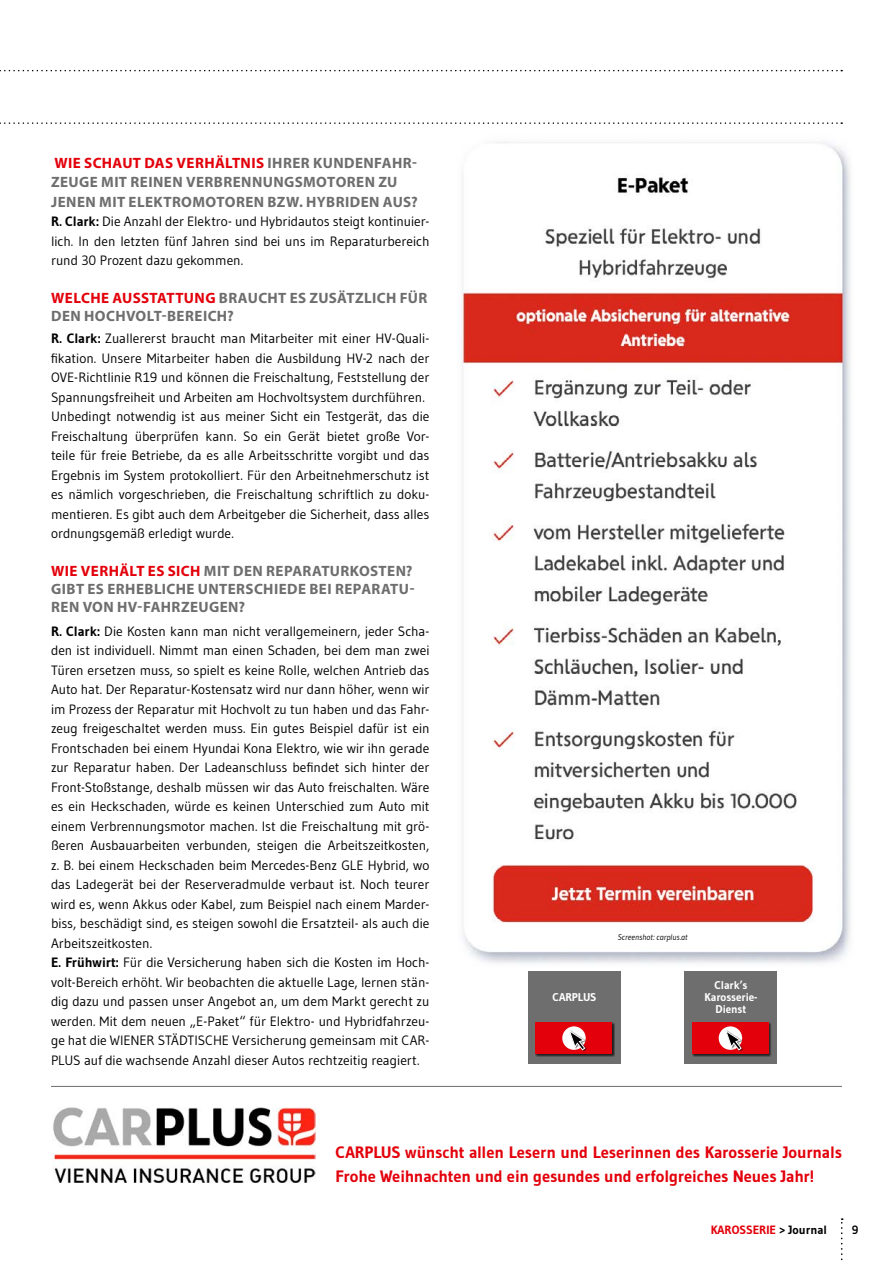
<style>
.page{position:relative;width:893px;height:1263px;background:#fff}
.page>*{position:absolute;margin:0;border:0;box-sizing:border-box;transform-origin:0 0}
.t1{font:700 16.5px/24px "Gudea";letter-spacing:-.01em;color:#e3000b}
.t2{font:700 15px/18px "Myriad Pro";letter-spacing:.025em;color:#6e6e6e}
.t3{font:13.5px/19.5px "Gudea";letter-spacing:-.005em;color:#000}
.t4{font:700 12px "Gudea";color:#e3000b}
.t5{font:700 12px "Gudea";color:#000}
.t6{font:700 11.25px/12px "Gudea";letter-spacing:-.01em;color:#fff;text-align:center}
.t7{font:italic 8.25px "Gudea";color:#000}
.s1{color:#e3000b}
.s2{font-weight:700}
.s3{color:#000}
</style>
<div class="page">
<svg style="left:0;top:70px;width:842px;height:1px"></svg>
<svg style="left:0;top:122px;width:842px;height:2px"></svg>
<img style="left:461px;top:142px;width:389px;height:821px">
<svg style="left:841px;top:1218px;width:2px;height:43px"></svg>
<img style="left:53px;top:1107px;width:263px;height:75px">
<hr style="left:51px;top:1086px;width:791px;height:1px;background:#6e6e6e">
<div style="left:528px;top:972px;width:93px;height:92px;background:#6e6e6e"></div>
<div style="left:535px;top:1022px;width:80px;height:35px;background:#000;opacity:.75"></div>
<div style="left:536px;top:1022px;width:76px;height:32px;background:#e3000b"></div>
<svg style="left:562px;top:1026px;width:24px;height:24px"></svg>
<div style="left:569px;top:1029px;width:18px;height:23px;background:#000;opacity:.6"></div>
<svg style="left:568px;top:1029px;width:18px;height:22px"></svg>
<div style="left:685px;top:972px;width:92px;height:92px;background:#6e6e6e"></div>
<div style="left:692px;top:1022px;width:80px;height:35px;background:#000;opacity:.75"></div>
<div style="left:692px;top:1022px;width:77px;height:32px;background:#e3000b"></div>
<div style="left:719px;top:1026px;width:23px;height:24px;background:#fff;border-radius:50%"></div>
<div style="left:725px;top:1029px;width:18px;height:23px;background:#000;opacity:.6"></div>
<svg style="left:724px;top:1029px;width:18px;height:22px"></svg>
<p class="t2" style="left:51px;top:152px;width:368px;line-height:19.5px"><span class="s1">WIE SCHAUT DAS VERHÄLTNIS</span> IHRER KUNDENFAHR-<br>ZEUGE MIT REINEN VERBRENNUNGSMOTOREN ZU<br>JENEN MIT ELEKTROMOTOREN BZW. HYBRIDEN AUS?</p>
<p class="t3" style="left:51px;top:212px;width:380px;text-align:justify"><span class="s2">R. Clark:</span> Die Anzahl der Elektro- und Hybridautos steigt kontinuier&shy;lich. In den letzten fünf Jahren sind bei uns im Reparaturbereich rund 30 Prozent dazu gekommen.</p>
<p class="t2" style="left:51px;top:288px;width:378px"><span class="s1">WELCHE AUSSTATTUNG</span> BRAUCHT ES ZUSÄTZLICH FÜR<br>DEN HOCHVOLT-BEREICH?</p>
<p class="t3" style="left:51px;top:329px;width:380px"><span class="s2">R. Clark:</span> Zuallererst braucht man Mitarbeiter mit einer HV-Quali&shy;fikation. Unsere Mitarbeiter haben die Ausbildung HV-2 nach der OVE-Richtlinie R19 und können die Freischaltung, Feststellung der Spannungsfreiheit und Arbeiten am Hochvoltsystem durchführen.<br>Unbedingt notwendig ist aus meiner Sicht ein Testgerät, das die Freischaltung überprüfen kann. So ein Gerät bietet große Vor&shy;teile für freie Betriebe, da es alle Arbeitsschritte vorgibt und das Ergebnis im System protokolliert. Für den Arbeitnehmerschutz ist es nämlich vorgeschrieben, die Freischaltung schriftlich zu doku&shy;mentieren. Es gibt auch dem Arbeitgeber die Sicherheit, dass alles ordnungsgemäß erledigt wurde.</p>
<p class="t2" style="left:51px;top:561px;width:365px"><span class="s1">WIE VERHÄLT ES SICH</span> MIT DEN REPARATURKOSTEN?<br>GIBT ES ERHEBLICHE UNTERSCHIEDE BEI REPARATU-<br>REN VON HV-FAHRZEUGEN?</p>
<p class="t3" style="left:51px;top:621px;width:380px"><span class="s2">R. Clark:</span> Die Kosten kann man nicht verallgemeinern, jeder Scha&shy;den ist individuell. Nimmt man einen Schaden, bei dem man zwei Türen ersetzen muss, so spielt es keine Rolle, welchen Antrieb das Auto hat. Der Reparatur-Kostensatz wird nur dann höher, wenn wir im Prozess der Reparatur mit Hochvolt zu tun haben und das Fahr&shy;zeug freigeschaltet werden muss. Ein gutes Beispiel dafür ist ein Frontschaden bei einem Hyundai Kona Elektro, wie wir ihn gerade zur Reparatur haben. Der Ladeanschluss befindet sich hinter der Front-Stoßstange, deshalb müssen wir das Auto freischalten. Wäre es ein Heckschaden, würde es keinen Unterschied zum Auto mit einem Verbrennungsmotor machen. Ist die Freischaltung mit grö&shy;ßeren Ausbauarbeiten verbunden, steigen die Arbeitszeitkosten, z. B. bei einem Heckschaden beim Mercedes-Benz GLE Hybrid, wo das Ladegerät bei der Reserveradmulde verbaut ist. Noch teurer wird es, wenn Akkus oder Kabel, zum Beispiel nach einem Marder&shy;biss, beschädigt sind, es steigen sowohl die Ersatzteil- als auch die Arbeitszeitkosten.<br><span class="s2">E. Frühwirt:</span> Für die Versicherung haben sich die Kosten im Hoch&shy;volt-Bereich erhöht. Wir beobachten die aktuelle Lage, lernen stän&shy;dig dazu und passen unser Angebot an, um dem Markt gerecht zu werden. Mit dem neuen „E-Paket“ für Elektro- und Hybridfahrzeu&shy;ge hat die WIENER STÄDTISCHE Versicherung gemeinsam mit CAR-PLUS auf die wachsende Anzahl dieser Autos rechtzeitig reagiert.</p>
<p class="t6" style="left:553px;top:991px;width:45px">CARPLUS</p>
<p class="t7" style="left:618px;top:932px;width:71px">Screenshot: carplus.at</p>
<p class="t6" style="left:705px;top:979px;width:54px">Clark’s<br>Karosserie-<br>Dienst</p>
<p class="t1" style="left:336px;top:1140px;width:508px">CARPLUS wünscht allen Lesern und Leserinnen des Karosserie Journals<br>Frohe Weihnachten und ein gesundes und erfolgreiches Neues Jahr!</p>
<p class="t4" style="left:711px;top:1222px;width:118px">KAROSSERIE <span class="s3">&gt; Journal</span></p>
<p class="t5" style="left:852px;top:1222px;width:8px">9</p>
</div>
